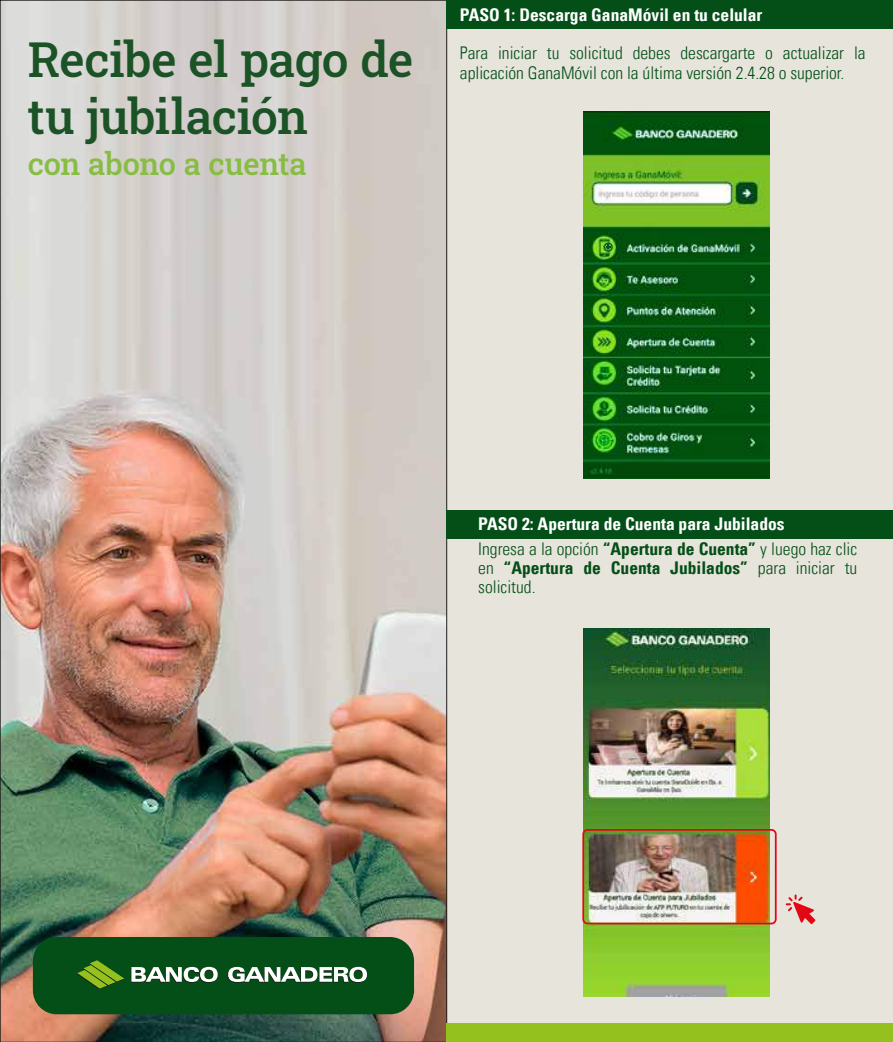
<style>
.page{position:relative;width:893px;height:1042px;background:#e7e4dc}
.page>*{position:absolute;margin:0;border:0;box-sizing:border-box;transform-origin:0 0}
.t1{font:500 48.12px "Roboto Slab";letter-spacing:-.01em;color:#1b5326}
.t2{font:500 30.97px "Roboto Slab";letter-spacing:-.015em;color:#88bd43}
.t3{font:700 condensed 17.5px/24.5px "Univers LT";color:#fff}
.t4{font:300 condensed 17.5px "Univers LT";color:#044f17}
.t5{font:700 condensed 17.5px/19.2px "Univers LT";color:#044f17}
.s1{font-weight:300;color:#044f17}
.s2{color:#044f17}
.s3{font-weight:300}
</style>
<div class="page">
<img style="left:2px;top:2px;width:443px;height:1038px">
<div style="left:33px;top:937px;width:381px;height:77px;background:#044f17;border-radius:24px"></div>
<svg style="left:77px;top:960px;width:290px;height:29px"></svg>
<div style="left:446px;top:1023px;width:447px;height:19px;background:#95c11f"></div>
<div style="left:446px;top:0;width:447px;height:28px;background:#044f17"></div>
<div style="left:446px;top:510px;width:447px;height:28px;background:#044f17"></div>
<img style="left:583px;top:628px;width:187px;height:368px">
<div style="left:582px;top:829px;width:195px;height:95px;border:2px solid #e30613;border-radius:4px"></div>
<svg style="left:786px;top:894px;width:29px;height:30px"></svg>
<img style="left:584px;top:111px;width:185px;height:367px">
<svg style="left:604px;top:243px;width:9px;height:8px"></svg>
<h1 class="t1" style="left:28px;top:26px;width:387px">Recibe el pago de</h1>
<h1 class="t1" style="left:28px;top:84px;width:282px">tu jubilación</h1>
<h2 class="t2" style="left:28px;top:143px;width:280px">con abono a cuenta</h2>
<p class="t3" style="left:460px;top:2px;width:304px">PASO 1: Descarga GanaMóvil en tu celular</p>
<p class="t4" style="left:460px;top:43px;width:407px">Para iniciar tu solicitud debes descargarte o actualizar la</p>
<p class="t4" style="left:460px;top:62px;width:386px">aplicación GanaMóvil con la última versión 2.4.28 o superior.</p>
<p class="t3" style="left:478px;top:511px;width:381px">PASO 2: Apertura de Cuenta para Jubilados<br><span class="s1">Ingresa a la opción</span> <span class="s2">“Apertura de Cuenta”</span> <span class="s1">y luego haz clic</span></p>
<p class="t5" style="left:478px;top:558px;width:381px"><span class="s3">en</span> “Apertura de Cuenta Jubilados” <span class="s3">para iniciar tu solicitud.</span></p>
</div>
